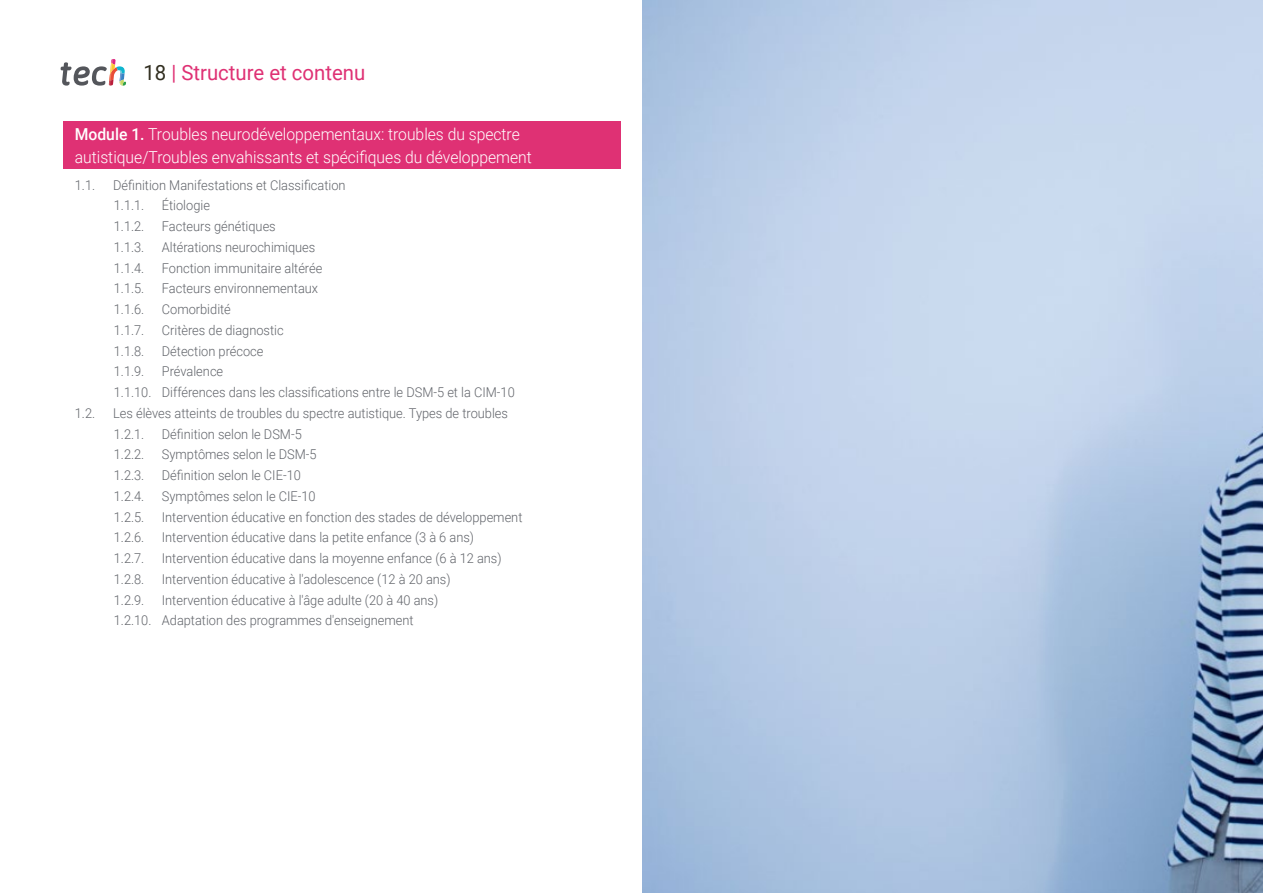
<style>
.page{position:relative;width:1263px;height:893px;background:#fff}
.page>*{position:absolute;margin:0;border:0;box-sizing:border-box;transform-origin:0 0}
.t1{font:21px "Roboto";color:#df3174}
.t2{font:300 16.5px/22.5px "Roboto";color:#fff;scale:.95 1}
.t3{font:300 13.5px/20.7px "Roboto";color:#61646a;scale:.95 1}
.s1{color:#312e20}
.s2{font-weight:500}
</style>
<div class="page">
<div style="left:64px;top:121px;width:557px;height:48px;background:#df3174"></div>
<svg style="left:61px;top:59px;width:65px;height:27px"></svg>
<img style="left:642px;top:0;width:621px;height:893px">
<h1 class="t1" style="left:144px;top:57px;width:223px"><span class="s1">18</span> | Structure et contenu</h1>
<p class="t2" style="left:75px;top:122px;width:483px"><span class="s2">Module 1.</span> Troubles neurodéveloppementaux: troubles du spectre autistique/Troubles envahissants et spécifiques du développement</p>
<p class="t3" style="left:75px;top:174px;width:23px">1.1.</p>
<p class="t3" style="left:113px;top:174px;width:246px">Définition Manifestations et Classification<br>1.1.1.</p>
<p class="t3" style="left:162px;top:195px;width:52px">Étiologie</p>
<p class="t3" style="left:114px;top:215px;width:34px">1.1.2.</p>
<p class="t3" style="left:162px;top:215px;width:121px">Facteurs génétiques</p>
<p class="t3" style="left:114px;top:236px;width:34px">1.1.3.</p>
<p class="t3" style="left:162px;top:236px;width:163px">Altérations neurochimiques</p>
<p class="t3" style="left:114px;top:257px;width:34px">1.1.4.</p>
<p class="t3" style="left:162px;top:257px;width:171px">Fonction immunitaire altérée</p>
<p class="t3" style="left:114px;top:278px;width:34px">1.1.5.</p>
<p class="t3" style="left:162px;top:278px;width:166px">Facteurs environnementaux</p>
<p class="t3" style="left:114px;top:298px;width:34px">1.1.6.</p>
<p class="t3" style="left:162px;top:298px;width:74px">Comorbidité</p>
<p class="t3" style="left:114px;top:319px;width:34px">1.1.7.</p>
<p class="t3" style="left:162px;top:319px;width:130px">Critères de diagnostic</p>
<p class="t3" style="left:114px;top:340px;width:34px">1.1.8.</p>
<p class="t3" style="left:162px;top:340px;width:109px">Détection précoce</p>
<p class="t3" style="left:114px;top:361px;width:34px">1.1.9.</p>
<p class="t3" style="left:114px;top:361px;width:424px;text-indent:48px">Prévalence<br>1.1.10. Différences dans les classifications entre le DSM-5 et la CIM-10</p>
<p class="t3" style="left:75px;top:402px;width:23px">1.2.</p>
<p class="t3" style="left:113px;top:402px;width:417px">Les élèves atteints de troubles du spectre autistique. Types de troubles<br>1.2.1.</p>
<p class="t3" style="left:162px;top:423px;width:149px">Définition selon le DSM-5</p>
<p class="t3" style="left:114px;top:444px;width:34px">1.2.2.</p>
<p class="t3" style="left:162px;top:444px;width:164px">Symptômes selon le DSM-5</p>
<p class="t3" style="left:114px;top:464px;width:34px">1.2.3.</p>
<p class="t3" style="left:162px;top:464px;width:148px">Définition selon le CIE-10</p>
<p class="t3" style="left:114px;top:485px;width:34px">1.2.4.</p>
<p class="t3" style="left:162px;top:485px;width:163px">Symptômes selon le CIE-10</p>
<p class="t3" style="left:114px;top:506px;width:34px">1.2.5.</p>
<p class="t3" style="left:162px;top:506px;width:381px">Intervention éducative en fonction des stades de développement</p>
<p class="t3" style="left:114px;top:527px;width:34px">1.2.6.</p>
<p class="t3" style="left:162px;top:527px;width:330px">Intervention éducative dans la petite enfance (3 à 6 ans)</p>
<p class="t3" style="left:114px;top:547px;width:34px">1.2.7.</p>
<p class="t3" style="left:162px;top:547px;width:359px">Intervention éducative dans la moyenne enfance (6 à 12 ans)</p>
<p class="t3" style="left:114px;top:568px;width:34px">1.2.8.</p>
<p class="t3" style="left:162px;top:568px;width:305px">Intervention éducative à l'adolescence (12 à 20 ans)</p>
<p class="t3" style="left:114px;top:589px;width:34px">1.2.9.</p>
<p class="t3" style="left:114px;top:589px;width:343px;text-indent:48px">Intervention éducative à l'âge adulte (20 à 40 ans)<br>1.2.10. Adaptation des programmes d'enseignement</p>
</div>
